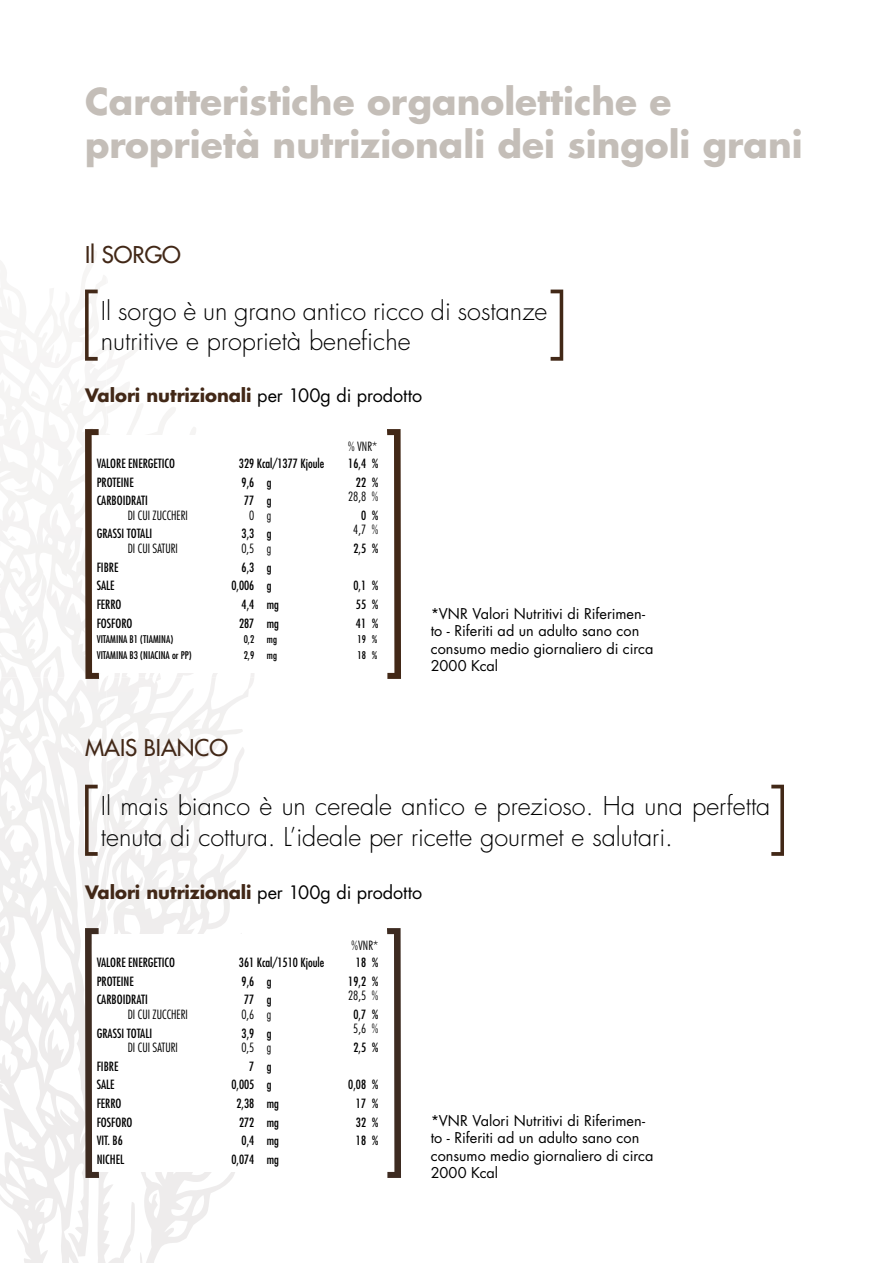
<style>
.page{position:relative;width:893px;height:1263px;background:#fff}
.page>*{position:absolute;margin:0;border:0;box-sizing:border-box;transform-origin:0 0}
.t1{font:700 36px/43.2px "Futura Std";color:#c4beb8}
.t2{font:300 25.2px/30.3px "Futura Std";color:#000}
.t3{font:500 22.5px "Futura Std";color:#422817}
.t4{font:700 18px "Futura Std";letter-spacing:-.005em;color:#422817}
.t5{font:14.55px/17.4px "Futura Std";color:#000}
.t6{font:condensed 12.45px/18.6px "Futura Std";color:#000}
.t7{font:300 condensed 12.45px "Futura Std";color:#000}
.t8{font:condensed 10.35px/15.6px "Futura Std";color:#000}
.s1{font-weight:400;color:#000}
</style>
<div class="page">
<svg style="left:107px;top:340px;width:110px;height:337px"></svg>
<div style="left:92px;top:435px;width:302px;height:238px;background:#fff"></div>
<svg style="left:387px;top:429px;width:14px;height:250px"></svg>
<svg style="left:0;top:257px;width:99px;height:422px"></svg>
<svg style="left:551px;top:290px;width:12px;height:71px"></svg>
<svg style="left:85px;top:785px;width:13px;height:71px"></svg>
<svg style="left:771px;top:785px;width:13px;height:71px"></svg>
<svg style="left:85px;top:928px;width:14px;height:250px"></svg>
<svg style="left:387px;top:928px;width:14px;height:250px"></svg>
<h1 class="t1" style="left:85px;top:79px;width:719px">Caratteristiche organolettiche e proprietà nutrizionali dei singoli grani</h1>
<h3 class="t3" style="left:85px;top:240px;width:97px">Il SORGO</h3>
<h2 class="t2" style="left:101px;top:296px;width:448px">Il sorgo è un grano antico ricco di sostanze nutritive e proprietà benefiche</h2>
<h3 class="t4" style="left:85px;top:384px;width:339px">Valori nutrizionali <span class="s1">per 100g di prodotto</span></h3>
<p class="t6" style="left:97px;top:454px;width:80px">VALORE ENERGETICO<br>PROTEINE<br>CARBOIDRATI</p>
<p class="t7" style="left:128px;top:508px;width:62px">DI CUI ZUCCHERI</p>
<p class="t6" style="left:97px;top:524px;width:57px">GRASSI TOTALI</p>
<p class="t7" style="left:128px;top:541px;width:52px">DI CUI SATURI</p>
<p class="t6" style="left:97px;top:558px;width:37px">FIBRE<br>SALE<br>FERRO<br>FOSFORO</p>
<p class="t8" style="left:97px;top:631px;width:97px">VITAMINA B1 (TIAMINA)<br>VITAMINA B3 (NIACINA or PP)</p>
<p class="t6" style="left:239px;top:454px;width:87px">329 Kcal/1377 Kjoule</p>
<p class="t6" style="left:242px;top:473px;width:14px">9,6<br>77</p>
<p class="t7" style="left:249px;top:508px;width:7px">0</p>
<p class="t6" style="left:242px;top:524px;width:14px">3,3</p>
<p class="t7" style="left:241px;top:541px;width:14px">0,5</p>
<p class="t6" style="left:231px;top:558px;width:24px;text-align:right">6,3<br>0,006<br>4,4<br>287</p>
<p class="t8" style="left:244px;top:631px;width:12px">0,2<br>2,9</p>
<p class="t6" style="left:267px;top:473px;width:6px">g g</p>
<p class="t7" style="left:267px;top:508px;width:6px">g</p>
<p class="t6" style="left:267px;top:524px;width:6px">g</p>
<p class="t7" style="left:267px;top:541px;width:6px">g</p>
<p class="t6" style="left:267px;top:558px;width:14px">g g mg mg</p>
<p class="t8" style="left:267px;top:631px;width:12px">mg mg</p>
<p class="t7" style="left:348px;top:439px;width:31px">% VNR*</p>
<p class="t6" style="left:372px;top:454px;width:8px">% %</p>
<p class="t7" style="left:372px;top:489px;width:8px">%</p>
<p class="t6" style="left:372px;top:506px;width:8px">%</p>
<p class="t7" style="left:372px;top:522px;width:8px">%</p>
<p class="t6" style="left:372px;top:539px;width:8px">%</p>
<p class="t6" style="left:372px;top:576px;width:8px;text-align:justify">% % %</p>
<p class="t8" style="left:372px;top:631px;width:7px">% %</p>
<p class="t6" style="left:348px;top:454px;width:19px;text-align:right">16,4<br>22</p>
<p class="t7" style="left:348px;top:489px;width:20px">28,8</p>
<p class="t6" style="left:361px;top:506px;width:7px">0</p>
<p class="t7" style="left:353px;top:522px;width:14px">4,7</p>
<p class="t6" style="left:353px;top:539px;width:14px">2,5</p>
<p class="t6" style="left:353px;top:576px;width:14px;text-align:justify">0,1<br>55<br>41</p>
<p class="t8" style="left:358px;top:631px;width:10px">19<br>18</p>
<h3 class="t3" style="left:85px;top:734px;width:145px">MAIS BIANCO</h3>
<p class="t5" style="left:431px;top:605px;width:224px">*VNR Valori Nutritivi di Riferimen&shy;to - Riferiti ad un adulto sano con consumo medio giornaliero di circa<br>2000 Kcal</p>
<h2 class="t2" style="left:101px;top:792px;width:671px">Il mais bianco è un cereale antico e prezioso. Ha una perfetta tenuta di cottura. L’ideale per ricette gourmet e salutari.</h2>
<h3 class="t4" style="left:85px;top:881px;width:339px">Valori nutrizionali <span class="s1">per 100g di prodotto</span></h3>
<p class="t6" style="left:97px;top:953px;width:80px">VALORE ENERGETICO<br>PROTEINE<br>CARBOIDRATI</p>
<p class="t7" style="left:128px;top:1007px;width:62px">DI CUI ZUCCHERI</p>
<p class="t6" style="left:97px;top:1023px;width:57px">GRASSI TOTALI</p>
<p class="t7" style="left:128px;top:1040px;width:52px">DI CUI SATURI</p>
<p class="t6" style="left:97px;top:1057px;width:37px">FIBRE<br>SALE<br>FERRO<br>FOSFORO<br>VIT. B6<br>NICHEL</p>
<p class="t6" style="left:239px;top:953px;width:87px">361 Kcal/1510 Kjoule</p>
<p class="t6" style="left:242px;top:972px;width:14px">9,6<br>77</p>
<p class="t7" style="left:241px;top:1007px;width:14px">0,6</p>
<p class="t6" style="left:242px;top:1023px;width:14px">3,9</p>
<p class="t7" style="left:241px;top:1040px;width:14px">0,5</p>
<p class="t6" style="left:231px;top:1057px;width:24px;text-align:right">7<br>0,005<br>2,38<br>272<br>0,4<br>0,074</p>
<p class="t6" style="left:267px;top:972px;width:6px">g g</p>
<p class="t7" style="left:267px;top:1007px;width:6px">g</p>
<p class="t6" style="left:267px;top:1023px;width:6px">g</p>
<p class="t7" style="left:267px;top:1040px;width:6px">g</p>
<p class="t6" style="left:267px;top:1057px;width:14px">g g mg mg mg mg</p>
<p class="t7" style="left:352px;top:938px;width:28px">%VNR*</p>
<p class="t6" style="left:348px;top:953px;width:19px;text-align:right">18<br>19,2</p>
<p class="t7" style="left:348px;top:988px;width:20px">28,5</p>
<p class="t6" style="left:353px;top:1005px;width:14px">0,7</p>
<p class="t7" style="left:353px;top:1021px;width:14px">5,6</p>
<p class="t6" style="left:353px;top:1038px;width:14px">2,5</p>
<p class="t6" style="left:356px;top:1075px;width:12px;text-align:justify;text-indent:-8px">0,08<br>17<br>32<br>18</p>
<p class="t6" style="left:372px;top:953px;width:8px">% %</p>
<p class="t7" style="left:372px;top:988px;width:8px">%</p>
<p class="t6" style="left:372px;top:1005px;width:8px">%</p>
<p class="t7" style="left:372px;top:1021px;width:8px">%</p>
<p class="t6" style="left:372px;top:1038px;width:8px">%</p>
<p class="t6" style="left:372px;top:1075px;width:8px;text-align:justify">% % % %</p>
<p class="t5" style="left:431px;top:1112px;width:224px">*VNR Valori Nutritivi di Riferimen&shy;to - Riferiti ad un adulto sano con consumo medio giornaliero di circa<br>2000 Kcal</p>
</div>
